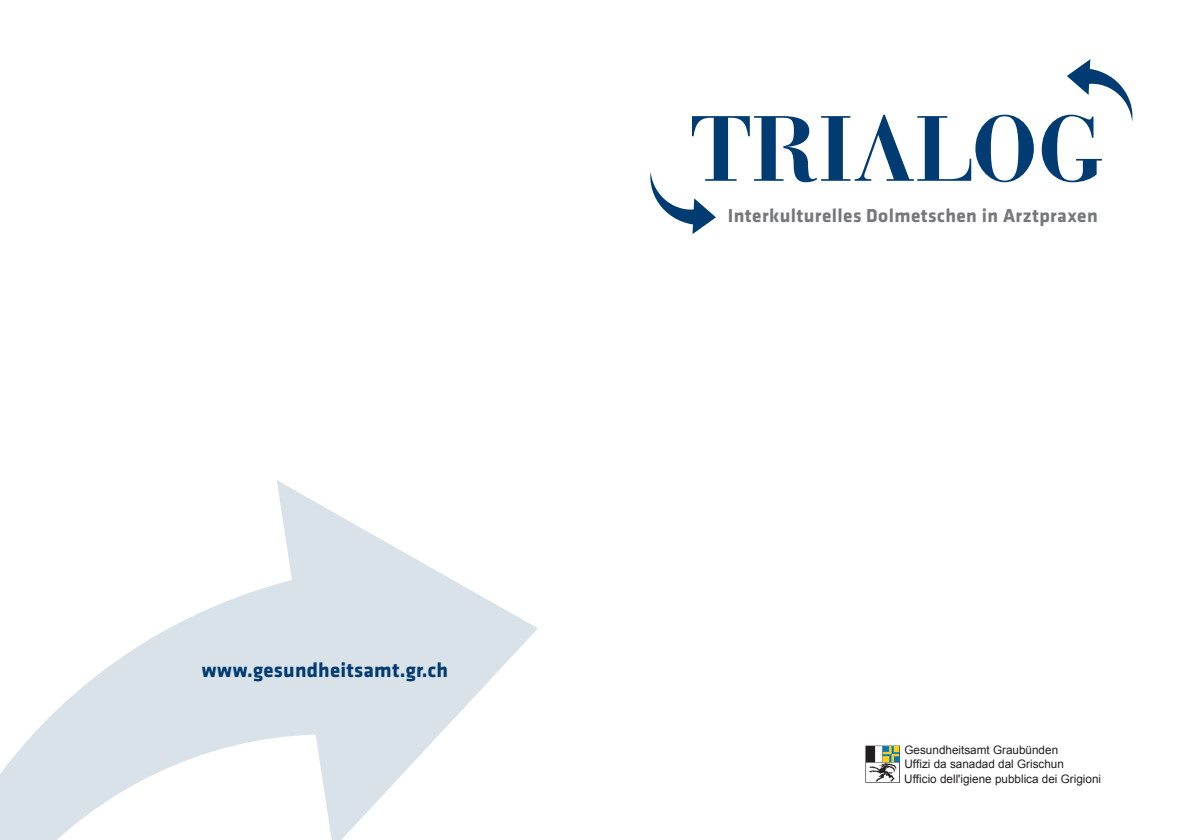
<style>
.page{position:relative;width:1191px;height:840px;background:#fff}
.page>*{position:absolute;margin:0;border:0;box-sizing:border-box;transform-origin:0 0}
.t1{font:700 21px "Klavika";letter-spacing:.01em;color:#003c72}
.t2{font:700 19.4px "Klavika";letter-spacing:.02em;color:#76787b}
.t3{font:11.8px "Arial";color:#231f20}
</style>
<div class="page">
<svg style="left:650px;top:59px;width:482px;height:175px"></svg>
<svg style="left:0;top:480px;width:538px;height:359px"></svg>
<svg style="left:865px;top:745px;width:35px;height:37px"></svg>
<h1 class="t1" style="left:202px;top:658px;width:248px">www.gesundheitsamt.gr.ch</h1>
<h2 class="t2" style="left:727px;top:205px;width:371px">Interkulturelles Dolmetschen in Arztpraxen</h2>
<p class="t3" style="left:904px;top:741px;width:155px">Gesundheitsamt Graubünden</p>
<p class="t3" style="left:904px;top:770px;width:198px">Ufficio dell'igiene pubblica dei Grigioni</p>
<p class="t3" style="left:904px;top:756px;width:161px">Uffizi da sanadad dal Grischun</p>
</div>
